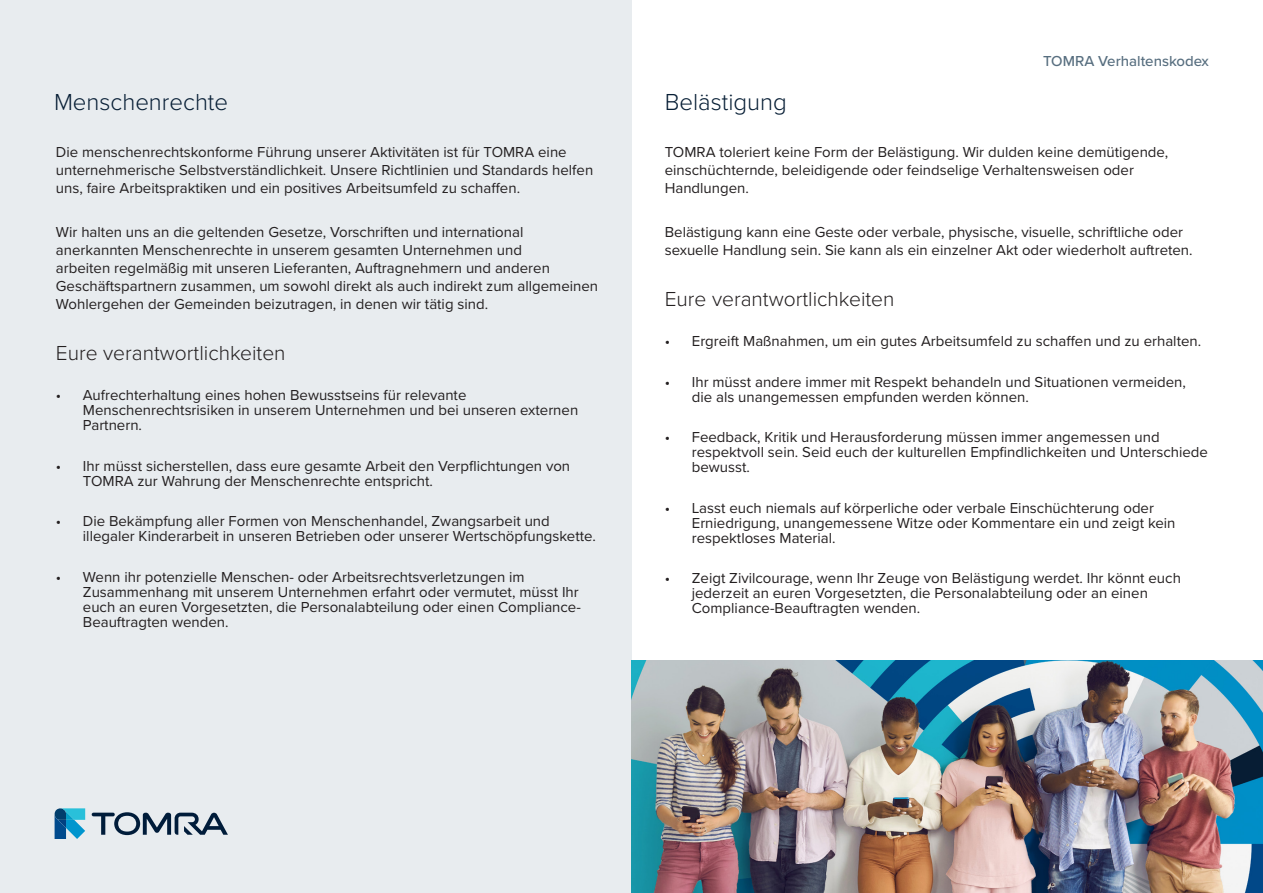
<style>
.page{position:relative;width:1263px;height:893px;background:#fff}
.page>*{position:absolute;margin:0;border:0;box-sizing:border-box;transform-origin:0 0}
.Sub_heading{font:300 24px "Proxima Nova";color:#081f36}
.t1{font:300 21px "Proxima Nova";color:#231f20}
.t2{font:15px/15px "Proxima Nova";color:#231f20}
.t3{font:500 15px "Proxima Nova";color:#576e7f}
</style>
<div class="page">
<div style="left:0;top:0;width:631px;height:893px;background:#e8ecef"></div>
<svg style="left:54px;top:808px;width:174px;height:31px"></svg>
<img style="left:631px;top:660px;width:632px;height:233px">
<p class="t3" style="left:1043px;top:50px;width:167px">TOMRA Verhaltenskodex</p>
<p class="Sub_heading" style="left:54px;top:84px;width:176px">Menschenrechte</p>
<p class="Sub_heading" style="left:665px;top:84px;width:124px">Belästigung</p>
<p class="t2" style="left:665px;top:143px;width:505px;line-height:18px">TOMRA toleriert keine Form der Belästigung. Wir dulden keine demütigende, einschüchternde, beleidigende oder feindselige Verhaltensweisen oder<br>Handlungen.</p>
<p class="t2" style="left:665px;top:222px;width:529px;line-height:18px">Belästigung kann eine Geste oder verbale, physische, visuelle, schriftliche oder sexuelle Handlung sein. Sie kann als ein einzelner Akt oder wiederholt auftreten.</p>
<p class="t1" style="left:665px;top:283px;width:231px">Eure verantwortlichkeiten</p>
<p class="t2" style="left:665px;top:333px;width:538px">• Ergreift Maßnahmen, um ein gutes Arbeitsumfeld zu schaffen und zu erhalten.</p>
<p class="t2" style="left:692px;top:373px;width:496px;text-indent:-27px">• Ihr müsst andere immer mit Respekt behandeln und Situationen vermeiden, die als unangemessen empfunden werden können.</p>
<p class="t2" style="left:692px;top:429px;width:518px;text-indent:-27px">• Feedback, Kritik und Herausforderung müssen immer angemessen und respektvoll sein. Seid euch der kulturellen Empfindlichkeiten und Unterschiede bewusst.</p>
<p class="t2" style="left:692px;top:499px;width:485px;text-indent:-27px">• Lasst euch niemals auf körperliche oder verbale Einschüchterung oder<br>Erniedrigung, unangemessene Witze oder Kommentare ein und zeigt kein respektloses Material.</p>
<p class="t2" style="left:692px;top:570px;width:491px;text-indent:-27px">• Zeigt Zivilcourage, wenn Ihr Zeuge von Belästigung werdet. Ihr könnt euch jederzeit an euren Vorgesetzten, die Personalabteilung oder an einen<br>Compliance-Beauftragten wenden.</p>
<p class="t2" style="left:56px;top:143px;width:539px;line-height:18px">Die menschenrechtskonforme Führung unserer Aktivitäten ist für TOMRA eine unternehmerische Selbstverständlichkeit. Unsere Richtlinien und Standards helfen uns, faire Arbeitspraktiken und ein positives Arbeitsumfeld zu schaffen.</p>
<p class="t2" style="left:56px;top:222px;width:544px;line-height:18px">Wir halten uns an die geltenden Gesetze, Vorschriften und international anerkannten Menschenrechte in unserem gesamten Unternehmen und<br>arbeiten regelmäßig mit unseren Lieferanten, Auftragnehmern und anderen Geschäftspartnern zusammen, um sowohl direkt als auch indirekt zum allgemeinen Wohlergehen der Gemeinden beizutragen, in denen wir tätig sind.</p>
<p class="t1" style="left:56px;top:337px;width:231px">Eure verantwortlichkeiten</p>
<p class="t2" style="left:83px;top:387px;width:497px;text-indent:-27px">• Aufrechterhaltung eines hohen Bewusstseins für relevante<br>Menschenrechtsrisiken in unserem Unternehmen und bei unseren externen<br>Partnern.</p>
<p class="t2" style="left:83px;top:457px;width:489px;text-indent:-27px">• Ihr müsst sicherstellen, dass eure gesamte Arbeit den Verpflichtungen von<br>TOMRA zur Wahrung der Menschenrechte entspricht.</p>
<p class="t2" style="left:83px;top:513px;width:514px;text-indent:-27px">• Die Bekämpfung aller Formen von Menschenhandel, Zwangsarbeit und illegaler Kinderarbeit in unseren Betrieben oder unserer Wertschöpfungskette.</p>
<p class="t2" style="left:83px;top:568px;width:499px;text-indent:-27px">• Wenn ihr potenzielle Menschen- oder Arbeitsrechtsverletzungen im Zusammenhang mit unserem Unternehmen erfahrt oder vermutet, müsst Ihr euch an euren Vorgesetzten, die Personalabteilung oder einen Compliance-Beauftragten wenden.</p>
</div>
